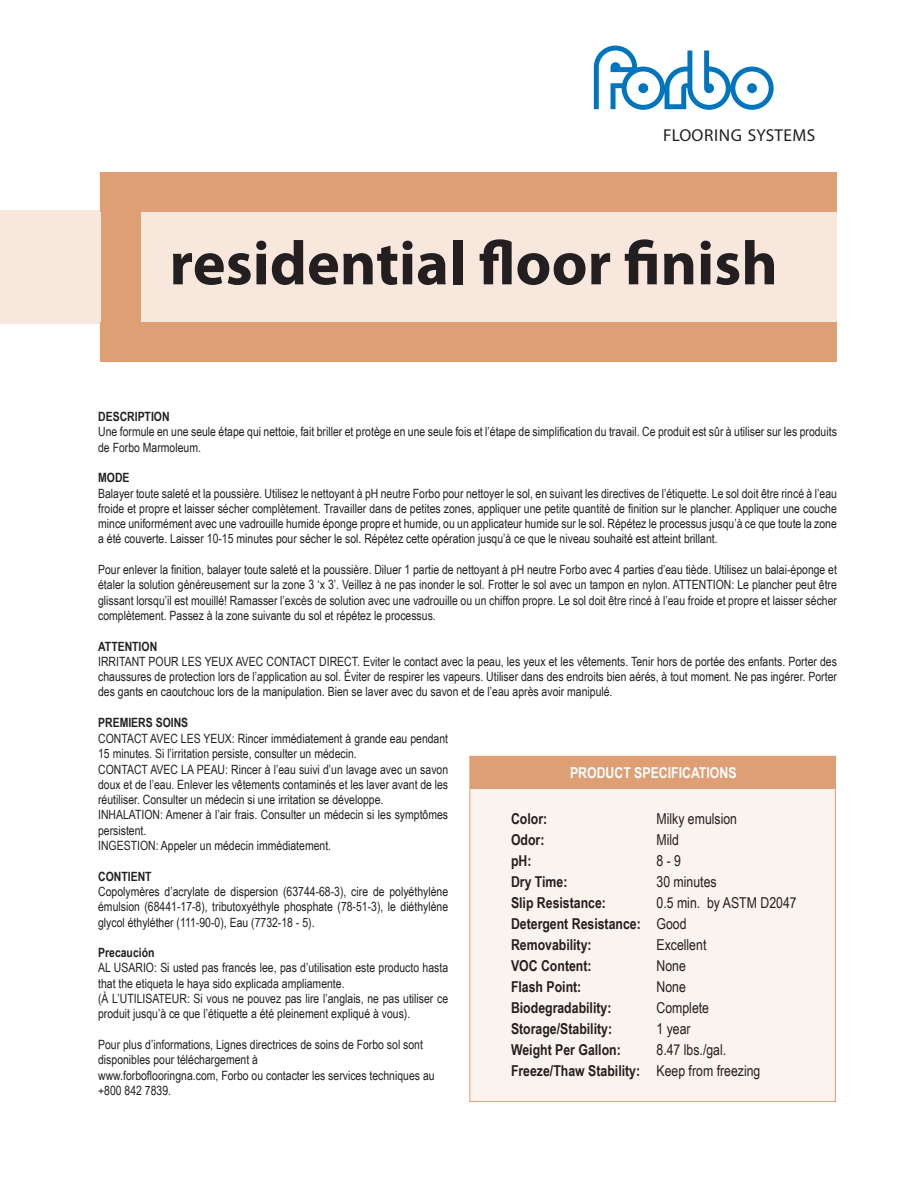
<style>
.page{position:relative;width:918px;height:1188px;background:#fff}
.page>*{position:absolute;margin:0;border:0;box-sizing:border-box;transform-origin:0 0}
.t1{font:700 62.4px "Myriad Pro";color:#231f20}
.t2{font:600 19.05px "Myriad Pro";color:#231f20}
.t3{font:17.25px "Myriad Pro";letter-spacing:.015em;color:#231f20}
.t4{font:700 15px/21px "Arial Narrow";color:#231f20}
.t5{font:15px/21px "Arial Narrow";color:#231f20}
.t6{font:700 15px "Arial Narrow";color:#fff}
.t7{font:12.75px/15.3px "Arial Narrow";color:#231f20}
.t8{font:700 12.75px "Arial Narrow";color:#231f20}
.s1{font-weight:400}
.s2{font-weight:700}
</style>
<div class="page">
<div style="left:0;top:210px;width:837px;height:113px;background:#f7e7dc"></div>
<div style="left:101px;top:172px;width:39px;height:190px;background:#df9f75"></div>
<div style="left:101px;top:172px;width:736px;height:40px;background:#df9f75"></div>
<div style="left:101px;top:322px;width:736px;height:40px;background:#df9f75"></div>
<div style="left:470px;top:756px;width:366px;height:346px;background:#fbf3ed;border:1px solid #df9f75"></div>
<div style="left:470px;top:756px;width:366px;height:32px;background:#df9f75"></div>
<svg style="left:594px;top:46px;width:180px;height:64px"></svg>
<h3 class="t3" style="left:663px;top:126px;width:154px">FLOORING SYSTEMS</h3>
<h1 class="t1" style="left:170px;top:223px;width:610px">residential floor finish</h1>
<h3 class="t3" style="left:663px;top:254px;width:163px">MOVEMENT SYSTEMS</h3>
<p class="t8" style="left:98px;top:407px;width:73px">DESCRIPTION</p>
<p class="t7" style="left:98px;top:424px;width:740px">Une formule en une seule étape qui nettoie, fait briller et protège en une seule fois et l’étape de simplification du travail. Ce produit est sûr à utiliser sur les produits de Forbo Marmoleum.</p>
<p class="t8" style="left:98px;top:468px;width:33px">MODE</p>
<p class="t7" style="left:98px;top:485px;width:740px;text-align:justify">Balayer toute saleté et la poussière. Utilisez le nettoyant à pH neutre Forbo pour nettoyer le sol, en suivant les directives de l’étiquette. Le sol doit être rincé à l’eau froide et propre et laisser sécher complètement. Travailler dans de petites zones, appliquer une petite quantité de finition sur le plancher. Appliquer une couche mince uniformément avec une vadrouille humide éponge propre et humide, ou un applicateur humide sur le sol. Répétez le processus jusqu’à ce que toute la zone a été couverte. Laisser 10-15 minutes pour sécher le sol. Répétez cette opération jusqu’à ce que le niveau souhaité est atteint brillant.</p>
<p class="t7" style="left:98px;top:561px;width:740px;text-align:justify">Pour enlever la finition, balayer toute saleté et la poussière. Diluer 1 partie de nettoyant à pH neutre Forbo avec 4 parties d’eau tiède. Utilisez un balai-éponge et étaler la solution généreusement sur la zone 3 ‘x 3’. Veillez à ne pas inonder le sol. Frotter le sol avec un tampon en nylon. ATTENTION: Le plancher peut être glissant lorsqu’il est mouillé! Ramasser l’excès de solution avec une vadrouille ou un chiffon propre. Le sol doit être rincé à l’eau froide et propre et laisser sécher complètement. Passez à la zone suivante du sol et répétez le processus.</p>
<p class="t8" style="left:98px;top:636px;width:61px">ATTENTION</p>
<p class="t7" style="left:98px;top:653px;width:740px;text-align:justify">IRRITANT POUR LES YEUX AVEC CONTACT DIRECT. Eviter le contact avec la peau, les yeux et les vêtements. Tenir hors de portée des enfants. Porter des chaussures de protection lors de l’application au sol. Éviter de respirer les vapeurs. Utiliser dans des endroits bien aérés, à tout moment. Ne pas ingérer. Porter des gants en caoutchouc lors de la manipulation. Bien se laver avec du savon et de l’eau après avoir manipulé.</p>
<p class="t8" style="left:98px;top:713px;width:92px">PREMIERS SOINS</p>
<h3 class="t3" style="left:665px;top:478px;width:154px">FLOORING SYSTEMS</h3>
<h2 class="t2" style="left:595px;top:662px;width:138px">White / Negative</h2>
<p class="t7" style="left:98px;top:730px;width:352px">CONTACT AVEC LES YEUX: Rincer immédiatement à grande eau pendant 15 minutes. Si l’irritation persiste, consulter un médecin.<br>CONTACT AVEC LA PEAU: Rincer à l’eau suivi d’un lavage avec un savon doux et de l’eau. Enlever les vêtements contaminés et les laver avant de les réutiliser. Consulter un médecin si une irritation se développe.<br>INHALATION: Amener à l’air frais. Consulter un médecin si les symptômes persistent.<br>INGESTION: Appeler un médecin immédiatement.</p>
<p class="t8" style="left:98px;top:866px;width:55px">CONTIENT</p>
<p class="t7" style="left:98px;top:883px;width:352px;text-align:justify">Copolymères d’acrylate de dispersion (63744-68-3), cire de polyéthylène émulsion (68441-17-8), tributoxyéthyle phosphate (78-51-3), le diéthylène glycol éthyléther (111-90-0), Eau (7732-18 - 5).</p>
<p class="t8" style="left:98px;top:943px;width:58px">Precaución</p>
<p class="t7" style="left:98px;top:960px;width:352px">AL USARIO: Si usted pas francés lee, pas d’utilisation este producto hasta that the etiqueta le haya sido explicada ampliamente.<br>(À L’UTILISATEUR: Si vous ne pouvez pas lire l’anglais, ne pas utiliser ce produit jusqu’à ce que l’étiquette a été pleinement expliqué à vous).</p>
<p class="t7" style="left:98px;top:1036px;width:338px">Pour plus d’informations, Lignes directrices de soins de Forbo sol sont disponibles pour téléchargement à<br>www.forboflooringna.com, Forbo ou contacter les services techniques au +800 842 7839.</p>
<p class="t6" style="left:570px;top:761px;width:168px">PRODUCT SPECIFICATIONS</p>
<p class="t4" style="left:511px;top:808px;width:38px">Color:</p>
<p class="t5" style="left:657px;top:808px;width:82px">Milky emulsion</p>
<p class="t4" style="left:511px;top:829px;width:35px">Odor:</p>
<p class="t5" style="left:657px;top:829px;width:24px">Mild</p>
<p class="t4" style="left:511px;top:850px;width:22px">pH:</p>
<p class="t5" style="left:657px;top:850px;width:26px">8 - 9</p>
<p class="t4" style="left:511px;top:871px;width:58px">Dry Time:</p>
<p class="t5" style="left:657px;top:871px;width:62px">30 minutes</p>
<p class="t4" style="left:511px;top:892px;width:97px">Slip Resistance:</p>
<p class="t4" style="left:511px;top:892px;width:287px;text-indent:146px"><span class="s1">0.5 min. by ASTM D2047<br></span>Detergent Resistance: <span class="s1">Good<br></span>Removability:</p>
<p class="t5" style="left:657px;top:934px;width:51px">Excellent</p>
<p class="t4" style="left:511px;top:955px;width:82px">VOC Content:</p>
<p class="t5" style="left:657px;top:955px;width:31px">None</p>
<p class="t4" style="left:511px;top:976px;width:72px">Flash Point:</p>
<p class="t5" style="left:657px;top:976px;width:31px">None</p>
<p class="t4" style="left:511px;top:997px;width:102px">Biodegradability:</p>
<p class="t5" style="left:657px;top:997px;width:54px">Complete</p>
<p class="t4" style="left:511px;top:1018px;width:103px">Storage/Stability:</p>
<p class="t5" style="left:657px;top:1018px;width:36px">1 year</p>
<p class="t4" style="left:511px;top:1039px;width:111px">Weight Per Gallon:</p>
<p class="t5" style="left:511px;top:1039px;width:251px;text-indent:146px">8.47 lbs./gal.<br><span class="s2">Freeze/Thaw Stability:</span> Keep from freezing</p>
</div>
